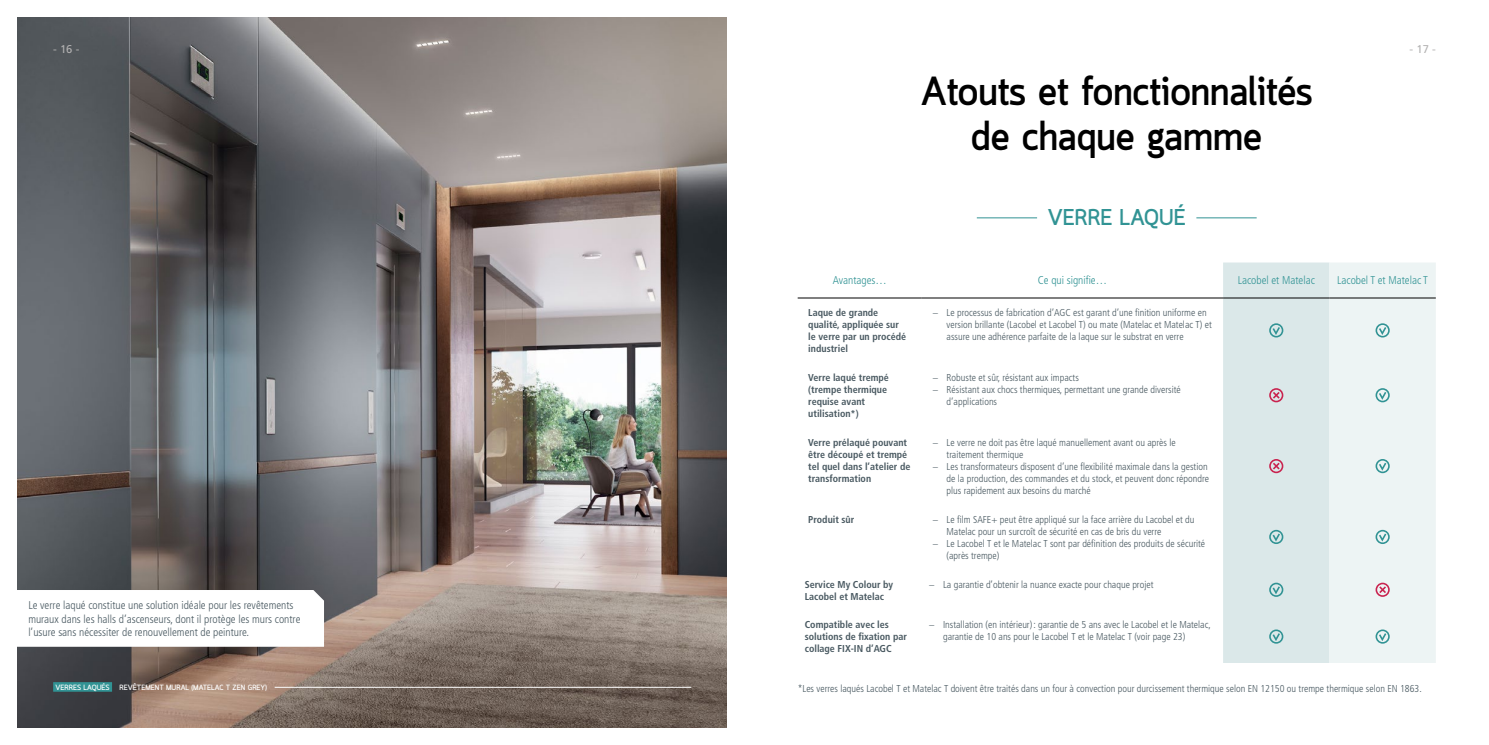
<style>
.page{position:relative;width:1489px;height:745px;background:#fff}
.page>*{position:absolute;margin:0;border:0;box-sizing:border-box;transform-origin:0 0}
.t1{font:700 40px/45px "Quark";color:#000;text-align:center}
.t2{font:700 22.5px "Quark";color:#319394}
.t3{font:300 condensed 11.25px/13.5px "Frutiger LT Std";color:#495961}
.t4{font:300 condensed 11.25px "Frutiger LT Std";color:#319394}
.t5{font:11.25px "Frutiger LT Std";color:#b3b2b2}
.t6{font:300 condensed 10px/12px "Frutiger LT Std";color:#495961}
.t7{font:700 condensed 10px/12px "Frutiger LT Std";color:#495961}
.t8{font:700 7.5px "Quark";color:#fff}
</style>
<div class="page">
<img style="left:18px;top:18px;width:708px;height:708px">
<div style="left:53px;top:681px;width:59px;height:10px;background:#319394"></div>
<hr style="left:275px;top:686px;width:416px;height:1px;background:#fff">
<hr style="left:976px;top:217px;width:280px;height:1px;background:#319394">
<div style="left:1037px;top:214px;width:159px;height:8px;background:#fff"></div>
<hr style="left:797px;top:297px;width:124px;height:1px;background:#000">
<hr style="left:921px;top:297px;width:301px;height:1px;background:#000">
<svg style="left:1222px;top:262px;width:213px;height:400px;background:#e2ecec"></svg>
<svg style="left:17px;top:589px;width:307px;height:57px"></svg>
<p class="t5" style="left:53px;top:43px;width:28px">- 16 -</p>
<p class="t5" style="left:1409px;top:43px;width:28px">- 17 -</p>
<h1 class="t1" style="left:921px;top:72px;width:393px">Atouts et fonctionnalités de chaque gamme</h1>
<h2 class="t2" style="left:1047px;top:204px;width:139px">VERRE LAQUÉ</h2>
<p class="t4" style="left:832px;top:274px;width:55px">Avantages…</p>
<p class="t4" style="left:1037px;top:274px;width:71px">Ce qui signifie…</p>
<p class="t4" style="left:1237px;top:274px;width:79px">Lacobel et Matelac</p>
<p class="t4" style="left:1336px;top:274px;width:92px">Lacobel T et Matelac T</p>
<p class="t7" style="left:808px;top:306px;width:99px">Laque de grande qualité, appliquée sur le verre par un procédé industriel</p>
<p class="t6" style="left:946px;top:306px;width:267px;text-indent:-14px">− Le processus de fabrication d’AGC est garant d’une finition uniforme en version brillante (Lacobel et Lacobel T) ou mate (Matelac et Matelac T) et assure une adhérence parfaite de la laque sur le substrat en verre</p>
<p class="t7" style="left:808px;top:371px;width:82px">Verre laqué trempé (trempe thermique requise avant utilisation*)</p>
<p class="t6" style="left:932px;top:371px;width:148px">− Robuste et sûr, résistant aux impacts</p>
<p class="t6" style="left:932px;top:383px;width:250px">− Résistant aux chocs thermiques, permettant une grande diversité</p>
<p class="t6" style="left:946px;top:395px;width:52px">d’applications</p>
<p class="t3" style="left:28px;top:598px;width:274px">Le verre laqué constitue une solution idéale pour les revêtements muraux dans les halls d’ascenseurs, dont il protège les murs contre l’usure sans nécessiter de renouvellement de peinture.</p>
<p class="t8" style="left:55px;top:682px;width:56px">VERRES LAQUÉS</p>
<p class="t8" style="left:120px;top:682px;width:149px">REVÊTEMENT MURAL (MATELAC T ZEN GREY)</p>
<p class="t7" style="left:808px;top:436px;width:104px">Verre prélaqué pouvant être découpé et trempé tel quel dans l’atelier de transformation</p>
<p class="t6" style="left:932px;top:436px;width:245px">− Le verre ne doit pas être laqué manuellement avant ou après le</p>
<p class="t6" style="left:946px;top:448px;width:78px">traitement thermique</p>
<p class="t6" style="left:932px;top:460px;width:277px">− Les transformateurs disposent d’une flexibilité maximale dans la gestion</p>
<p class="t6" style="left:946px;top:472px;width:264px">de la production, des commandes et du stock, et peuvent donc répondre</p>
<p class="t6" style="left:946px;top:484px;width:146px">plus rapidement aux besoins du marché</p>
<p class="t7" style="left:808px;top:513px;width:48px">Produit sûr</p>
<p class="t6" style="left:932px;top:513px;width:263px">− Le film SAFE+ peut être appliqué sur la face arrière du Lacobel et du</p>
<p class="t6" style="left:946px;top:525px;width:216px">Matelac pour un surcroît de sécurité en cas de bris du verre</p>
<p class="t6" style="left:932px;top:537px;width:274px">− Le Lacobel T et le Matelac T sont par définition des produits de sécurité</p>
<p class="t6" style="left:946px;top:549px;width:54px">(après trempe)</p>
<p class="t7" style="left:804px;top:577px;width:90px">Service My Colour by<br>Lacobel et Matelac</p>
<p class="t6" style="left:928px;top:577px;width:226px">− La garantie d’obtenir la nuance exacte pour chaque projet</p>
<p class="t7" style="left:804px;top:618px;width:104px">Compatible avec les solutions de fixation par collage FIX-IN d’AGC</p>
<p class="t6" style="left:943px;top:618px;width:269px;text-indent:-14px">− Installation (en intérieur): garantie de 5 ans avec le Lacobel et le Matelac, garantie de 10 ans pour le Lacobel T et le Matelac T (voir page 23)</p>
<p class="t6" style="left:797px;top:682px;width:625px">*Les verres laqués Lacobel T et Matelac T doivent être traités dans un four à convection pour durcissement thermique selon EN 12150 ou trempe thermique selon EN 1863.</p>
</div>
